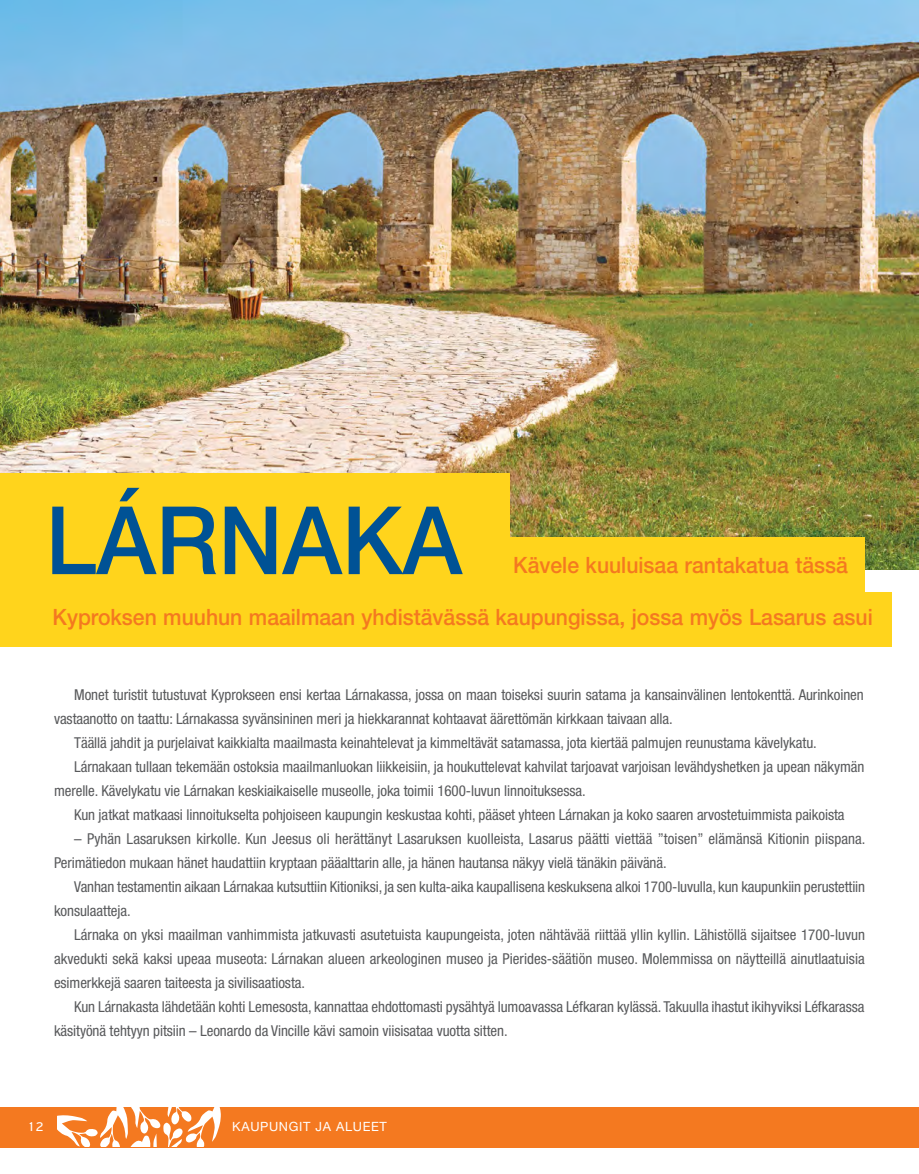
<style>
.page{position:relative;width:919px;height:1174px;background:#fff}
.page>*{position:absolute;margin:0;border:0;box-sizing:border-box;transform-origin:0 0}
.t1{font:500 94.5px "Helvetica Neue";color:#005295;scale:.94 1}
.t2{font:500 22.5px "Helvetica Neue";color:#f47920;scale:.94 1}
.t3{font:condensed 15px/24px "Helvetica Neue";letter-spacing:-.005em;color:#58595b}
.t4{font:13.5px "PF Highway Sans Pro";color:#fff}
.t5{font:12.75px "Helvetica Neue";letter-spacing:.05em;color:#fff}
</style>
<div class="page">
<div style="left:0;top:1107px;width:918px;height:40px;background:#f47920"></div>
<svg style="left:57px;top:1108px;width:164px;height:38px"></svg>
<img style="left:0;top:0;width:918px;height:569px">
<div style="left:0;top:473px;width:509px;height:173px;background:#ffd41c"></div>
<div style="left:0;top:537px;width:864px;height:56px;background:#ffd41c"></div>
<div style="left:0;top:592px;width:891px;height:54px;background:#ffd41c"></div>
<p class="t1" style="left:46px;top:484px;width:444px">LÁRNAKA</p>
<p class="t2" style="left:513px;top:551px;width:357px">Kävele kuuluisaa rantakatua tässä</p>
<p class="t2" style="left:53px;top:603px;width:874px">Kyproksen muuhun maailmaan yhdistävässä kaupungissa, jossa myös Lasarus asui</p>
<p class="t3" style="left:54px;top:683px;width:811px;text-indent:20px">Monet turistit tutustuvat Kyprokseen ensi kertaa Lárnakassa, jossa on maan toiseksi suurin satama ja kansainvälinen lentokenttä. Aurinkoinen vastaanotto on taattu: Lárnakassa syvänsininen meri ja hiekkarannat kohtaavat äärettömän kirkkaan taivaan alla.</p>
<p class="t3" style="left:74px;top:731px;width:744px">Täällä jahdit ja purjelaivat kaikkialta maailmasta keinahtelevat ja kimmeltävät satamassa, jota kiertää palmujen reunustama kävelykatu.</p>
<p class="t3" style="left:54px;top:755px;width:811px;text-indent:20px">Lárnakaan tullaan tekemään ostoksia maailmanluokan liikkeisiin, ja houkuttelevat kahvilat tarjoavat varjoisan levähdyshetken ja upean näkymän merelle. Kävelykatu vie Lárnakan keskiaikaiselle museolle, joka toimii 1600-luvun linnoituksessa.</p>
<p class="t3" style="left:74px;top:803px;width:771px">Kun jatkat matkaasi linnoitukselta pohjoiseen kaupungin keskustaa kohti, pääset yhteen Lárnakan ja koko saaren arvostetuimmista paikoista</p>
<p class="t3" style="left:54px;top:827px;width:812px;text-indent:20px">– Pyhän Lasaruksen kirkolle. Kun Jeesus oli herättänyt Lasaruksen kuolleista, Lasarus päätti viettää ”toisen” elämänsä Kitionin piispana.<br>Perimätiedon mukaan hänet haudattiin kryptaan pääalttarin alle, ja hänen hautansa näkyy vielä tänäkin päivänä.</p>
<p class="t3" style="left:54px;top:875px;width:812px;text-indent:20px">Vanhan testamentin aikaan Lárnakaa kutsuttiin Kitioniksi, ja sen kulta-aika kaupallisena keskuksena alkoi 1700-luvulla, kun kaupunkiin perustettiin konsulaatteja.</p>
<p class="t3" style="left:54px;top:923px;width:812px;text-align:justify;text-indent:20px">Lárnaka on yksi maailman vanhimmista jatkuvasti asutetuista kaupungeista, joten nähtävää riittää yllin kyllin. Lähistöllä sijaitsee 1700-luvun akvedukti sekä kaksi upeaa museota: Lárnakan alueen arkeologinen museo ja Pierides-säätiön museo. Molemmissa on näytteillä ainutlaatuisia esimerkkejä saaren taiteesta ja sivilisaatiosta.</p>
<p class="t3" style="left:54px;top:995px;width:812px;text-indent:20px">Kun Lárnakasta lähdetään kohti Lemesosta, kannattaa ehdottomasti pysähtyä lumoavassa Léfkaran kylässä. Takuulla ihastut ikihyviksi Léfkarassa käsityönä tehtyyn pitsiin – Leonardo da Vincille kävi samoin viisisataa vuotta sitten.</p>
<p class="t4" style="left:27px;top:1118px;width:18px">12</p>
<p class="t5" style="left:232px;top:1119px;width:156px">KAUPUNGIT JA ALUEET</p>
</div>
